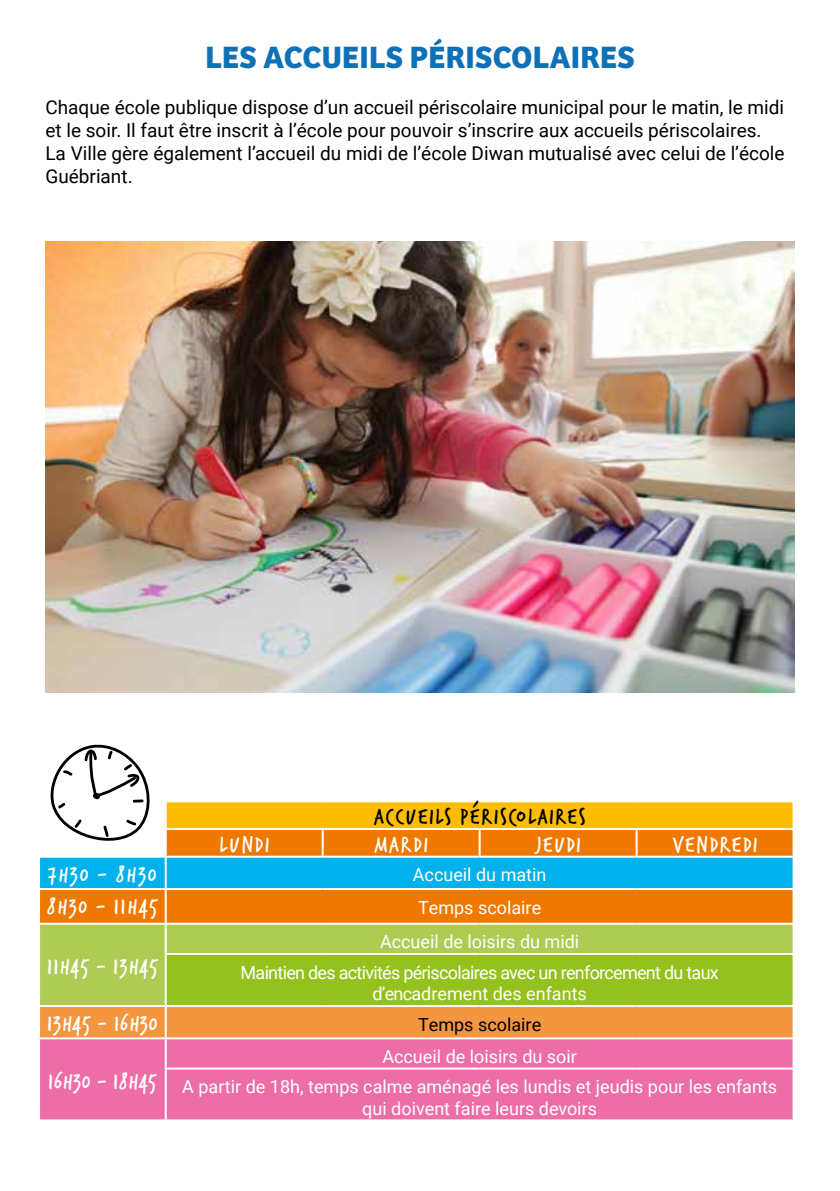
<style>
.page{position:relative;width:840px;height:1191px;background:#fff}
.page>*{position:absolute;margin:0;border:0;box-sizing:border-box;transform-origin:0 0}
.t1{font:700 32px "Bree";letter-spacing:.01em;color:#0e71b8}
.t2{font:24px "Verveine";letter-spacing:.05em;color:#fff}
.t3{font:24px "Verveine";letter-spacing:.06em;color:#000}
.t4{font:24px "Verveine";letter-spacing:.03em;color:#fff}
.t5{font:24px "Verveine";letter-spacing:.02em;color:#fff}
.t6{font:24px "Verveine";letter-spacing:.01em;color:#fff}
.t7{font:19px/22.8px "Roboto";color:#000}
.t8{font:18px/30.2px "Roboto";color:#fff;text-align:center}
.t9{font:18px/30.2px "Roboto";letter-spacing:-.04em;color:#fff;text-align:center}
.t10{font:18px "Roboto";color:#000}
</style>
<div class="page">
<img style="left:45px;top:241px;width:749px;height:451px">
<div style="left:166px;top:801px;width:627px;height:28px;background:#fcbd00"></div>
<div style="left:40px;top:830px;width:752px;height:92px;background:#ef7900"></div>
<div style="left:40px;top:857px;width:752px;height:31px;background:#00b1eb"></div>
<div style="left:40px;top:924px;width:752px;height:81px;background:#aecc53"></div>
<div style="left:166px;top:954px;width:627px;height:52px;background:#95c11f"></div>
<div style="left:40px;top:1007px;width:752px;height:30px;background:#f4953f"></div>
<div style="left:40px;top:1039px;width:752px;height:80px;background:#ed6ea7"></div>
<hr style="left:166px;top:800px;width:156px;height:2px;background:#fff">
<hr style="left:165px;top:802px;width:2px;height:26px;background:#fff">
<hr style="left:322px;top:800px;width:157px;height:2px;background:#fff">
<hr style="left:479px;top:800px;width:157px;height:2px;background:#fff">
<hr style="left:636px;top:800px;width:158px;height:2px;background:#fff">
<hr style="left:792px;top:802px;width:2px;height:26px;background:#fff">
<hr style="left:165px;top:828px;width:157px;height:2px;background:#fff">
<hr style="left:165px;top:830px;width:2px;height:25px;background:#fff">
<hr style="left:322px;top:828px;width:157px;height:2px;background:#fff">
<hr style="left:321px;top:830px;width:2px;height:25px;background:#fff">
<hr style="left:479px;top:828px;width:157px;height:2px;background:#fff">
<hr style="left:478px;top:830px;width:2px;height:25px;background:#fff">
<hr style="left:636px;top:828px;width:158px;height:2px;background:#fff">
<hr style="left:635px;top:830px;width:2px;height:25px;background:#fff">
<hr style="left:38px;top:855px;width:128px;height:2px;background:#fff">
<hr style="left:166px;top:855px;width:156px;height:2px;background:#fff">
<hr style="left:165px;top:857px;width:2px;height:31px;background:#fff">
<hr style="left:322px;top:855px;width:157px;height:2px;background:#fff">
<hr style="left:479px;top:855px;width:157px;height:2px;background:#fff">
<hr style="left:636px;top:855px;width:158px;height:2px;background:#fff">
<hr style="left:38px;top:888px;width:128px;height:2px;background:#fff">
<hr style="left:166px;top:888px;width:156px;height:2px;background:#fff">
<hr style="left:165px;top:890px;width:2px;height:32px;background:#fff">
<hr style="left:322px;top:888px;width:157px;height:2px;background:#fff">
<hr style="left:479px;top:888px;width:157px;height:2px;background:#fff">
<hr style="left:636px;top:888px;width:158px;height:2px;background:#fff">
<hr style="left:165px;top:924px;width:2px;height:29px;background:#fff">
<hr style="left:165px;top:953px;width:157px;height:2px;background:#fff">
<hr style="left:165px;top:955px;width:2px;height:50px;background:#fff">
<hr style="left:322px;top:953px;width:157px;height:2px;background:#fff">
<hr style="left:479px;top:953px;width:157px;height:2px;background:#fff">
<hr style="left:636px;top:953px;width:158px;height:2px;background:#fff">
<hr style="left:792px;top:955px;width:2px;height:50px;background:#fff">
<hr style="left:166px;top:1005px;width:156px;height:2px;background:#fff">
<hr style="left:165px;top:1007px;width:2px;height:30px;background:#fff">
<hr style="left:322px;top:1005px;width:157px;height:2px;background:#fff">
<hr style="left:479px;top:1005px;width:157px;height:2px;background:#fff">
<hr style="left:636px;top:1005px;width:158px;height:2px;background:#fff">
<hr style="left:165px;top:1039px;width:2px;height:28px;background:#fff">
<hr style="left:165px;top:1067px;width:157px;height:2px;background:#fff">
<hr style="left:165px;top:1069px;width:2px;height:50px;background:#fff">
<hr style="left:322px;top:1067px;width:157px;height:2px;background:#fff">
<hr style="left:479px;top:1067px;width:157px;height:2px;background:#fff">
<hr style="left:636px;top:1067px;width:158px;height:2px;background:#fff">
<svg style="left:47px;top:744px;width:106px;height:106px"></svg>
<h1 class="t1" style="left:205px;top:32px;width:430px">LES ACCUEILS PÉRISCOLAIRES</h1>
<p class="t7" style="left:45px;top:95px;width:740px">Chaque école publique dispose d’un accueil périscolaire municipal pour le matin, le midi et le soir. Il faut être inscrit à l’école pour pouvoir s’inscrire aux accueils périscolaires.<br>La Ville gère également l’accueil du midi de l’école Diwan mutualisé avec celui de l’école Guébriant.</p>
<p class="t3" style="left:374px;top:800px;width:213px">ACCUEILS PÉRISCOLAIRES</p>
<p class="t2" style="left:219px;top:827px;width:52px">LUNDI</p>
<p class="t2" style="left:374px;top:827px;width:55px">MARDI</p>
<p class="t2" style="left:535px;top:827px;width:47px">JEUDI</p>
<p class="t2" style="left:672px;top:827px;width:86px">VENDREDI</p>
<p class="t2" style="left:48px;top:857px;width:110px">7H30 - 8H30</p>
<p class="t8" style="left:412px;top:859px;width:135px">Accueil du matin</p>
<p class="t2" style="left:47px;top:890px;width:112px">8H30 - 11H45</p>
<p class="t8" style="left:418px;top:891px;width:125px">Temps scolaire</p>
<p class="t4" style="left:47px;top:949px;width:112px">11H45 - 13H45</p>
<p class="t9" style="left:240px;top:926px;width:479px">Accueil de loisirs du midi<br>Maintien des activités périscolaires avec un renforcement du taux</p>
<p class="t8" style="left:372px;top:978px;width:216px">d’encadrement des enfants</p>
<p class="t5" style="left:47px;top:1007px;width:112px">13H45 - 16H30</p>
<p class="t10" style="left:418px;top:1011px;width:125px">Temps scolaire</p>
<p class="t6" style="left:48px;top:1064px;width:110px">16H30 - 18H45</p>
<p class="t8" style="left:182px;top:1040px;width:596px">Accueil de loisirs du soir<br>A partir de 18h, temps calme aménagé les lundis et jeudis pour les enfants</p>
<p class="t8" style="left:362px;top:1092px;width:236px">qui doivent faire leurs devoirs</p>
</div>
